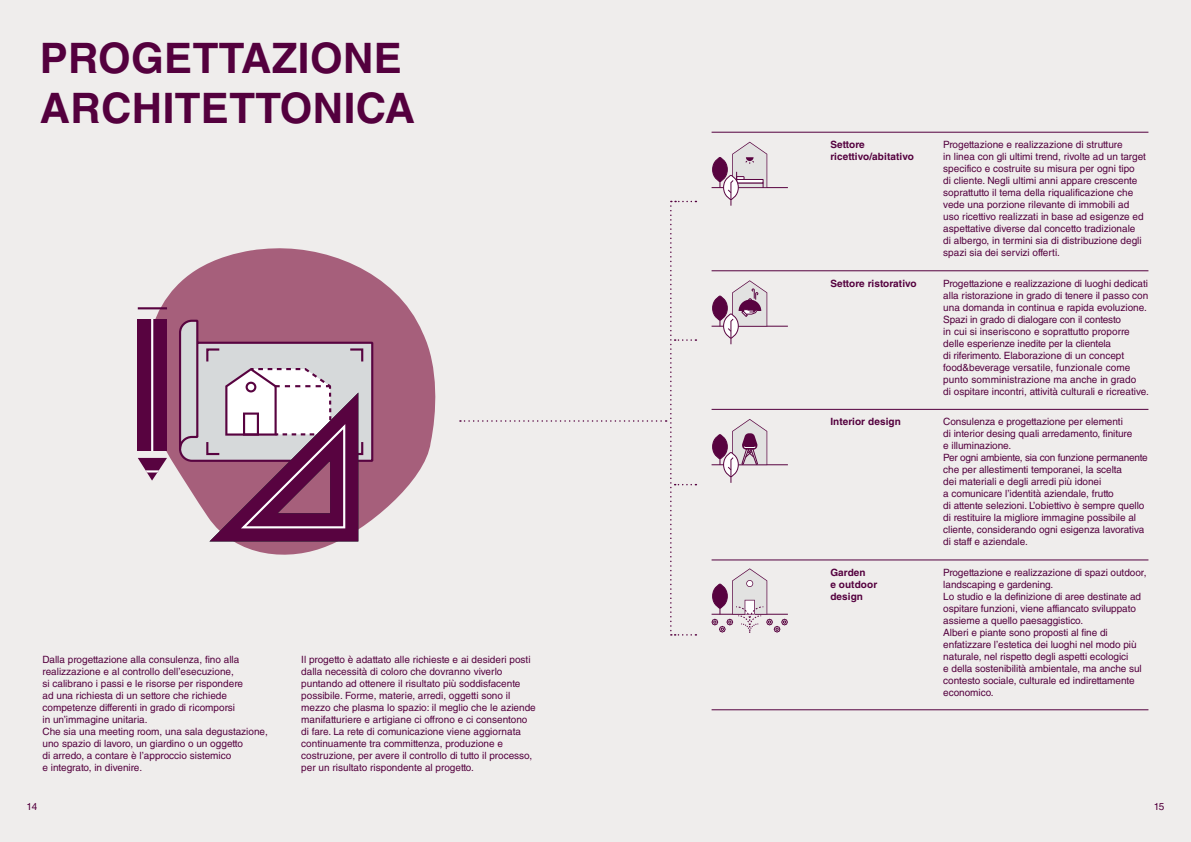
<style>
.page{position:relative;width:1191px;height:842px;background:#efedec}
.page>*{position:absolute;margin:0;border:0;box-sizing:border-box;transform-origin:0 0}
.t1{font:700 42px/50px "Helvetica LT Std";letter-spacing:.01em;color:#54003e}
.t2{font:10px/12px "Helvetica LT Std";color:#54003e}
.t3{font:700 10px/12px "Helvetica LT Std";letter-spacing:.01em;color:#54003e}
</style>
<div class="page">
<svg style="left:137px;top:248px;width:299px;height:307px;fill:#a65f7b"></svg>
<svg style="left:178px;top:319px;width:196px;height:222px;background:#ae879e"></svg>
<hr style="left:138px;top:307px;width:29px;height:2px;background:#580340">
<div style="left:138px;top:319px;width:29px;height:132px;background:#580340"></div>
<svg style="left:138px;top:458px;width:29px;height:23px"></svg>
<hr style="left:151px;top:319px;width:2px;height:132px;background:#fff">
<hr style="left:138px;top:470px;width:29px;height:2px;background:#fff">
<hr style="left:711px;top:187px;width:77px;height:1px;background:#580340">
<div style="left:712px;top:157px;width:15px;height:25px;background:#580340;border-radius:50%"></div>
<div style="left:712px;top:157px;width:15px;height:25px;border:1px solid #580340;border-radius:50%"></div>
<svg style="left:723px;top:175px;width:15px;height:25px"></svg>
<div style="left:723px;top:175px;width:15px;height:25px;border:1px solid #580340;border-radius:50%"></div>
<svg style="left:727px;top:142px;width:40px;height:64px"></svg>
<hr style="left:711px;top:326px;width:77px;height:1px;background:#580340">
<div style="left:712px;top:296px;width:15px;height:24px;background:#580340;border-radius:50%"></div>
<div style="left:712px;top:296px;width:15px;height:25px;border:1px solid #580340;border-radius:50%"></div>
<svg style="left:723px;top:314px;width:15px;height:24px"></svg>
<div style="left:723px;top:314px;width:15px;height:24px;border:1px solid #580340;border-radius:50%"></div>
<svg style="left:727px;top:280px;width:40px;height:65px"></svg>
<svg style="left:711px;top:568px;width:77px;height:65px"></svg>
<hr style="left:711px;top:132px;width:437px;height:1px;background:#54003e">
<hr style="left:711px;top:270px;width:437px;height:1px;background:#54003e">
<hr style="left:711px;top:409px;width:437px;height:1px;background:#54003e">
<hr style="left:711px;top:560px;width:437px;height:1px;background:#54003e">
<hr style="left:711px;top:709px;width:437px;height:1px;background:#54003e">
<hr style="left:711px;top:464px;width:77px;height:1px;background:#580340">
<div style="left:712px;top:435px;width:15px;height:24px;background:#580340;border-radius:50%"></div>
<div style="left:712px;top:434px;width:15px;height:25px;border:1px solid #580340;border-radius:50%"></div>
<svg style="left:723px;top:452px;width:15px;height:25px"></svg>
<div style="left:723px;top:452px;width:15px;height:25px;border:1px solid #580340;border-radius:50%"></div>
<svg style="left:727px;top:419px;width:40px;height:64px"></svg>
<svg style="left:460px;top:201px;width:236px;height:435px"></svg>
<p class="t1" style="left:40px;top:32px;width:377px">PROGETTAZIONE<br>ARCHITETTONICA</p>
<p class="t2" style="left:43px;top:653px;width:227px">Dalla progettazione alla consulenza, fino alla realizzazione e al controllo dell’esecuzione,<br>si calibrano i passi e le risorse per rispondere<br>ad una richiesta di un settore che richiede competenze differenti in grado di ricomporsi<br>in un’immagine unitaria.<br>Che sia una meeting room, una sala degustazione, uno spazio di lavoro, un giardino o un oggetto<br>di arredo, a contare è l’approccio sistemico<br>e integrato, in divenire.</p>
<p class="t2" style="left:301px;top:653px;width:236px">Il progetto è adattato alle richieste e ai desideri posti dalla necessità di coloro che dovranno viverlo puntando ad ottenere il risultato più soddisfacente possibile. Forme, materie, arredi, oggetti sono il mezzo che plasma lo spazio: il meglio che le aziende manifatturiere e artigiane ci offrono e ci consentono di fare. La rete di comunicazione viene aggiornata continuamente tra committenza, produzione e costruzione, per avere il controllo di tutto il processo, per un risultato rispondente al progetto.</p>
<p class="t3" style="left:830px;top:139px;width:85px">Settore ricettivo/abitativo</p>
<p class="t3" style="left:830px;top:277px;width:88px">Settore ristorativo</p>
<p class="t3" style="left:830px;top:416px;width:72px">Interior design</p>
<p class="t3" style="left:830px;top:566px;width:48px">Garden<br>e outdoor design</p>
<p class="t2" style="left:943px;top:139px;width:204px">Progettazione e realizzazione di strutture<br>in linea con gli ultimi trend, rivolte ad un target specifico e costruite su misura per ogni tipo<br>di cliente. Negli ultimi anni appare crescente soprattutto il tema della riqualificazione che vede una porzione rilevante di immobili ad uso ricettivo realizzati in base ad esigenze ed aspettative diverse dal concetto tradizionale<br>di albergo, in termini sia di distribuzione degli spazi sia dei servizi offerti.</p>
<p class="t2" style="left:943px;top:277px;width:207px">Progettazione e realizzazione di luoghi dedicati alla ristorazione in grado di tenere il passo con una domanda in continua e rapida evoluzione.<br>Spazi in grado di dialogare con il contesto<br>in cui si inseriscono e soprattutto proporre delle esperienze inedite per la clientela<br>di riferimento. Elaborazione di un concept food&amp;beverage versatile, funzionale come punto somministrazione ma anche in grado<br>di ospitare incontri, attività culturali e ricreative.</p>
<p class="t2" style="left:943px;top:416px;width:206px">Consulenza e progettazione per elementi<br>di interior desing quali arredamento, finiture<br>e illuminazione.<br>Per ogni ambiente, sia con funzione permanente che per allestimenti temporanei, la scelta<br>dei materiali e degli arredi più idonei<br>a comunicare l’identità aziendale, frutto<br>di attente selezioni. L’obiettivo è sempre quello di restituire la migliore immagine possibile al cliente, considerando ogni esigenza lavorativa di staff e aziendale.</p>
<p class="t2" style="left:943px;top:566px;width:205px">Progettazione e realizzazione di spazi outdoor, landscaping e gardening.</p>
<p class="t2" style="left:943px;top:590px;width:199px">Lo studio e la definizione di aree destinate ad ospitare funzioni, viene affiancato sviluppato assieme a quello paesaggistico.</p>
<p class="t2" style="left:943px;top:626px;width:200px">Alberi e piante sono proposti al fine di enfatizzare l’estetica dei luoghi nel modo più naturale, nel rispetto degli aspetti ecologici<br>e della sostenibilità ambientale, ma anche sul contesto sociale, culturale ed indirettamente economico.</p>
<p class="t2" style="left:27px;top:801px;width:12px">14</p>
<p class="t2" style="left:1153px;top:801px;width:12px">15</p>
</div>
